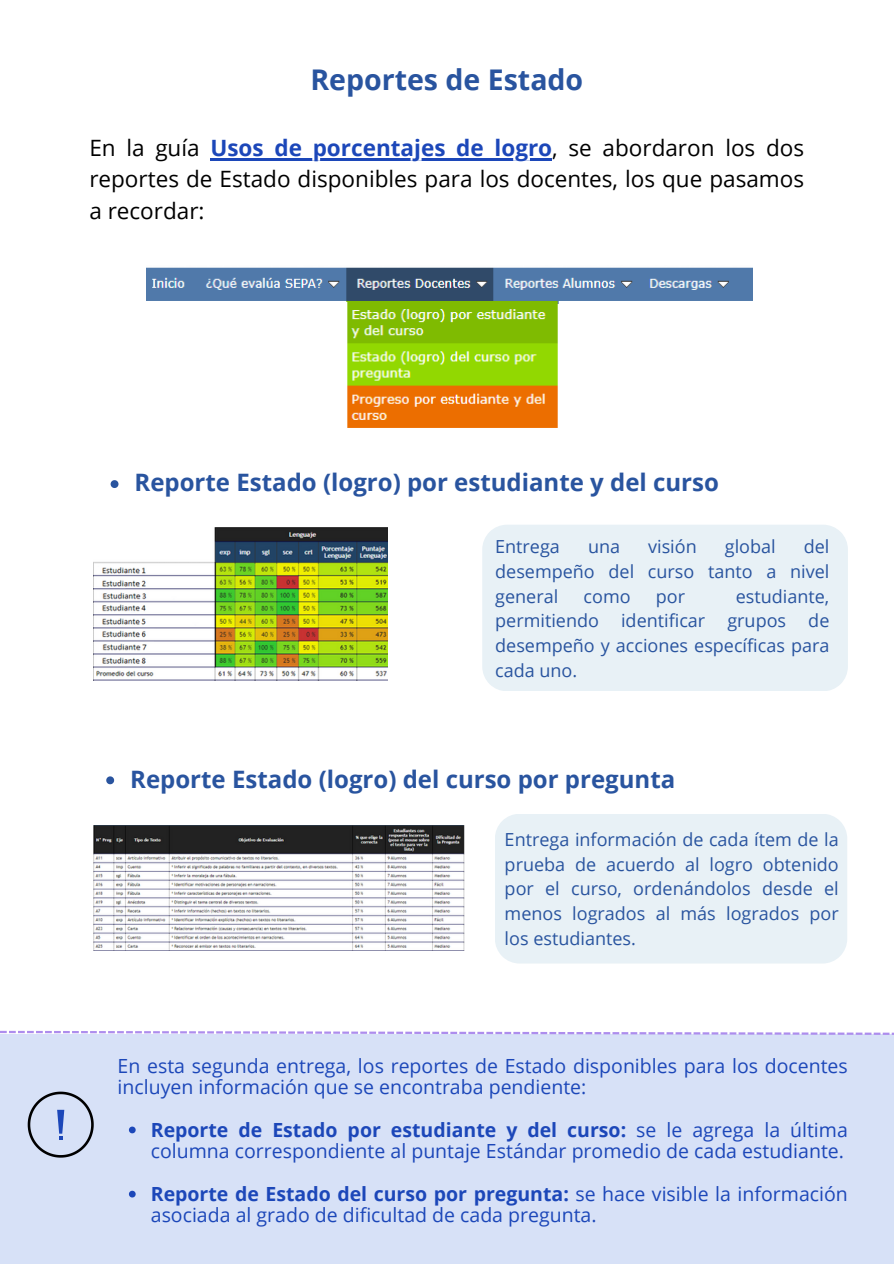
<style>
.page{position:relative;width:894px;height:1264px;background:#fff}
.page>*{position:absolute;margin:0;border:0;box-sizing:border-box;transform-origin:0 0}
.t1{font:700 28.5px "Open Sans";color:#29549f}
.t2{font:700 24px "Open Sans";color:#29549f}
.t3{font:22.5px/31.5px "Open Sans";color:#000;text-align:justify}
.t4{font:19.5px/21.3px "Open Sans";color:#1c47b9}
.t5{font:18px/24.8px "Open Sans";color:#29549f;text-align:justify}
.s1{font-weight:700;color:#1c47b9}
.s2{font-weight:700}
</style>
<div class="page">
<img style="left:146px;top:267px;width:606px;height:161px">
<img style="left:94px;top:826px;width:370px;height:124px">
<img style="left:94px;top:528px;width:293px;height:152px">
<div style="left:482px;top:525px;width:365px;height:166px;background:#e8f1f6"></div>
<hr style="left:210px;top:158px;width:342px;height:2px;background:#1c47b9">
<svg style="left:111px;top:480px;width:7px;height:8px"></svg>
<svg style="left:106px;top:776px;width:8px;height:8px"></svg>
<div style="left:495px;top:814px;width:352px;height:149px;background:#e8f1f6"></div>
<div style="left:0;top:1034px;width:893px;height:229px;background:#d7e1f7"></div>
<svg style="left:129px;top:1126px;width:7px;height:7px"></svg>
<svg style="left:129px;top:1190px;width:7px;height:7px"></svg>
<svg style="left:0;top:1030px;width:893px;height:4px"></svg>
<svg style="left:28px;top:1091px;width:66px;height:66px;background:#b7c1d8"></svg>
<p class="t1" style="left:310px;top:59px;width:274px">Reportes de Estado</p>
<p class="t3" style="left:89px;top:131px;width:112px">En la guía</p>
<p class="t3" style="left:89px;top:131px;width:716px;text-indent:121px"><span class="s1">Usos de porcentajes de logro</span>, se abordaron los dos reportes de Estado disponibles para los docentes, los que pasamos a recordar:</p>
<p class="t2" style="left:134px;top:466px;width:585px">Reporte Estado (logro) por estudiante y del curso</p>
<p class="t5" style="left:495px;top:533px;width:66px">Entrega</p>
<p class="t5" style="left:588px;top:533px;width:34px">una</p>
<p class="t5" style="left:648px;top:533px;width:50px">visión</p>
<p class="t5" style="left:724px;top:533px;width:52px">global</p>
<p class="t5" style="left:495px;top:533px;width:335px;text-indent:308px">del desempeño del curso tanto a nivel general</p>
<p class="t5" style="left:495px;top:583px;width:335px;text-indent:240px">estudiante, permitiendo identificar grupos de desempeño y acciones específicas para cada uno.</p>
<p class="t5" style="left:583px;top:583px;width:49px">como</p>
<p class="t5" style="left:655px;top:583px;width:31px">por</p>
<p class="t2" style="left:130px;top:762px;width:546px">Reporte Estado (logro) del curso por pregunta</p>
<p class="t5" style="left:504px;top:826px;width:335px">Entrega información de cada ítem de la prueba de acuerdo al logro obtenido por el curso, ordenándolos desde el menos logrados al más logrados por los estudiantes.</p>
<p class="t4" style="left:118px;top:1054px;width:731px">En esta segunda entrega, los reportes de Estado disponibles para los docentes incluyen información que se encontraba pendiente:</p>
<p class="t4" style="left:151px;top:1118px;width:698px"><span class="s2">Reporte de Estado por estudiante y del curso:</span> se le agrega la última columna correspondiente al puntaje Estándar promedio de cada estudiante.</p>
<p class="t4" style="left:151px;top:1182px;width:698px"><span class="s2">Reporte de Estado del curso por pregunta:</span> se hace visible la información asociada al grado de dificultad de cada pregunta.</p>
</div>
